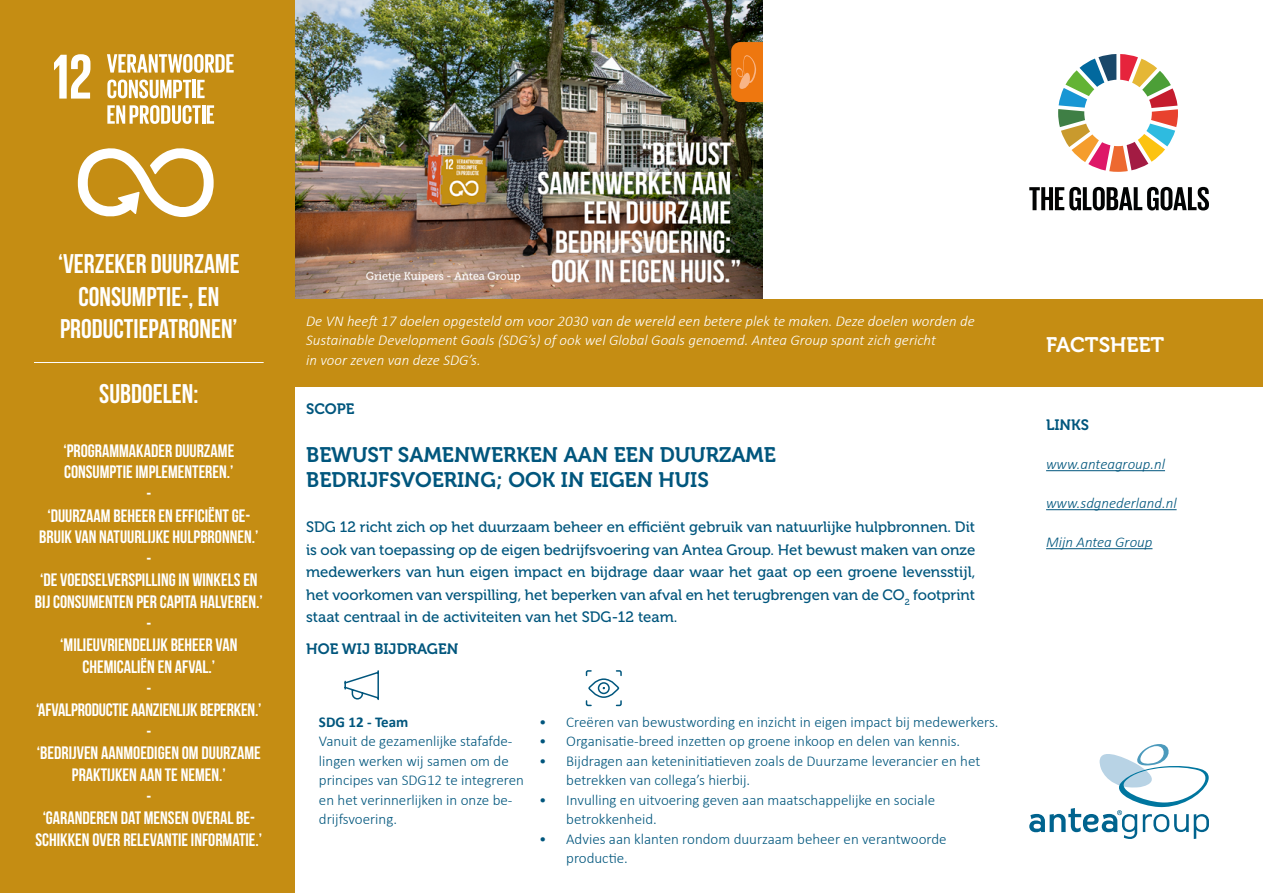
<style>
.page{position:relative;width:1263px;height:893px;background:#fff}
.page>*{position:absolute;margin:0;border:0;box-sizing:border-box;transform-origin:0 0}
.t1{font:27px/32.4px "Bebas Neue";color:#fff;text-align:center}
.t2{font:21px/25.5px "Museo 700";color:#00567d}
.t3{font:21px "Museo 700";color:#fff}
.t4{font:18px/21.6px "Bebas Neue";color:#fff;text-align:center}
.t5{font:300 15px/19.5px "Calibri";color:#00567d}
.t6{font:15px/22.5px "Museo 500";color:#00567d;text-align:justify}
.t7{font:italic 300 15px/19.5px "Calibri";color:#fff}
.t8{font:italic 300 15px "Calibri";color:#00567d}
.t9{font:15px "Museo 700";color:#00567d}
.t10{font:700 15px "Calibri";color:#00567d}
</style>
<div class="page">
<img style="left:295px;top:0;width:468px;height:300px">
<div style="left:0;top:0;width:295px;height:893px;background:#c58d13"></div>
<div style="left:281px;top:300px;width:982px;height:87px;background:#c58d13"></div>
<svg style="left:54px;top:54px;width:36px;height:45px"></svg>
<svg style="left:107px;top:54px;width:127px;height:19px"></svg>
<svg style="left:107px;top:80px;width:84px;height:18px"></svg>
<hr style="left:192px;top:80px;width:4px;height:18px;background:#fff">
<svg style="left:197px;top:80px;width:8px;height:18px"></svg>
<svg style="left:107px;top:105px;width:94px;height:19px"></svg>
<hr style="left:202px;top:105px;width:3px;height:19px;background:#fff">
<svg style="left:207px;top:105px;width:7px;height:19px"></svg>
<svg style="left:78px;top:148px;width:136px;height:69px"></svg>
<hr style="left:1046px;top:470px;width:119px;height:1px;background:#00567d">
<hr style="left:1046px;top:509px;width:130px;height:1px;background:#00567d">
<hr style="left:1046px;top:548px;width:106px;height:1px;background:#00567d">
<svg style="left:1029px;top:744px;width:180px;height:95px"></svg>
<svg style="left:1029px;top:187px;width:180px;height:23px"></svg>
<svg style="left:1058px;top:54px;width:120px;height:118px"></svg>
<svg style="left:731px;top:42px;width:32px;height:60px;background:#ea7b1a"></svg>
<hr style="left:34px;top:362px;width:230px;height:1px;background:#fff">
<svg style="left:344px;top:670px;width:35px;height:30px"></svg>
<svg style="left:585px;top:670px;width:37px;height:37px"></svg>
<h1 class="t1" style="left:58px;top:247px;width:183px">‘VERZEKER DUURZAME<br>CONSUMPTIE-, EN<br>PRODUCTIEPATRONEN’</h1>
<h1 class="t1" style="left:99px;top:377px;width:101px">SUBDOELEN:</h1>
<p class="t4" style="left:35px;top:440px;width:229px">‘PROGRAMMAKADER DUURZAME<br>CONSUMPTIE IMPLEMENTEREN.’<br>-<br>‘DUURZAAM BEHEER EN EFFICIËNT GE-<br>BRUIK VAN NATUURLIJKE HULPBRONNEN.’ -<br>‘DE VOEDSELVERSPILLING IN WINKELS EN<br>BIJ CONSUMENTEN PER CAPITA HALVEREN.’ -<br>‘MILIEUVRIENDELIJK BEHEER VAN<br>CHEMICALIËN EN AFVAL.’<br>-<br>‘AFVALPRODUCTIE AANZIENLIJK BEPERKEN.’ -<br>‘BEDRIJVEN AANMOEDIGEN OM DUURZAME<br>PRAKTIJKEN AAN TE NEMEN.’<br>-<br>‘GARANDEREN DAT MENSEN OVERAL BE-<br>SCHIKKEN OVER RELEVANTIE INFORMATIE.’</p>
<p class="t7" style="left:306px;top:311px;width:670px">De VN heeft 17 doelen opgesteld om voor 2030 van de wereld een betere plek te maken. Deze doelen worden de<br>Sustainable Development Goals (SDG’s) of ook wel Global Goals genoemd. Antea Group spant zich gericht<br>in voor zeven van deze SDG’s.</p>
<p class="t9" style="left:306px;top:400px;width:50px">SCOPE</p>
<h2 class="t2" style="left:306px;top:442px;width:471px">BEWUST SAMENWERKEN AAN EEN DUURZAME<br>BEDRIJFSVOERING; OOK IN EIGEN HUIS</h2>
<p class="t6" style="left:306px;top:516px;width:671px">SDG 12 richt zich op het duurzaam beheer en efficiënt gebruik van natuurlijke hulpbronnen. Dit is ook van toepassing op de eigen bedrijfsvoering van Antea Group. Het bewust maken van onze medewerkers van hun eigen impact en bijdrage daar waar het gaat op een groene levensstijl, het voorkomen van verspilling, het beperken van afval en het terugbrengen van de CO<sub>2</sub> footprint staat centraal in de activiteiten van het SDG-12 team.</p>
<p class="t9" style="left:306px;top:640px;width:154px">HOE WIJ BIJDRAGEN</p>
<p class="t10" style="left:319px;top:711px;width:91px">SDG 12 - Team</p>
<p class="t5" style="left:319px;top:731px;width:206px">Vanuit de gezamenlijke stafafde&shy;lingen werken wij samen om de principes van SDG12 te integreren en het verinnerlijken in onze be&shy;drijfsvoering.</p>
<p class="t5" style="left:539px;top:712px;width:461px">• Creëren van bewustwording en inzicht in eigen impact bij medewerkers.</p>
<p class="t5" style="left:539px;top:731px;width:423px">• Organisatie-breed inzetten op groene inkoop en delen van kennis.</p>
<p class="t5" style="left:566px;top:751px;width:416px;text-indent:-27px">• Bijdragen aan keteninitiatieven zoals de Duurzame leverancier en het betrekken van collega’s hierbij.</p>
<p class="t5" style="left:566px;top:790px;width:370px;text-indent:-27px">• Invulling en uitvoering geven aan maatschappelijke en sociale betrokkenheid.</p>
<p class="t5" style="left:566px;top:829px;width:382px;text-indent:-27px">• Advies aan klanten rondom duurzaam beheer en verantwoorde productie.</p>
<h2 class="t3" style="left:1046px;top:333px;width:120px">FACTSHEET</h2>
<p class="t9" style="left:1046px;top:416px;width:44px">LINKS</p>
<p class="t8" style="left:1046px;top:454px;width:120px">www.anteagroup.nl</p>
<p class="t8" style="left:1046px;top:493px;width:132px">www.sdgnederland.nl</p>
<p class="t8" style="left:1046px;top:532px;width:108px">Mijn Antea Group</p>
</div>
